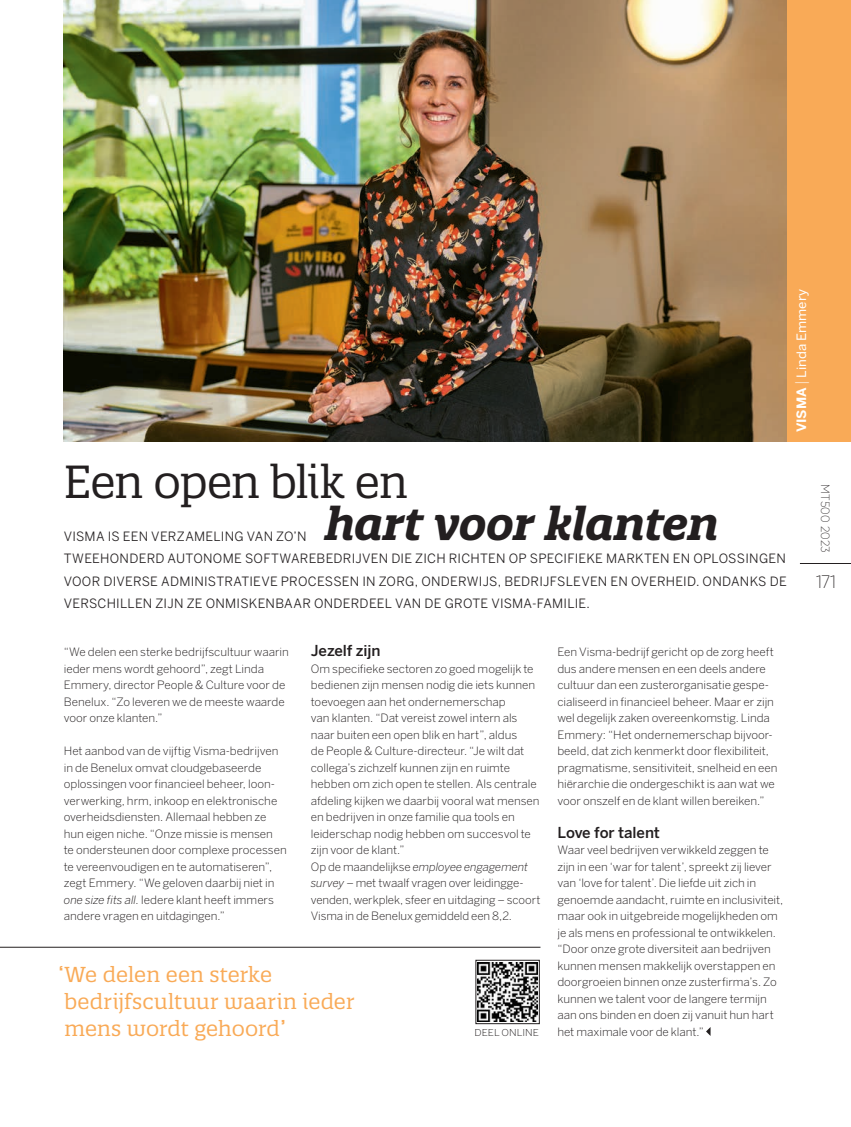
<style>
.page{position:relative;width:851px;height:1127px;background:#fff}
.page>*{position:absolute;margin:0;border:0;box-sizing:border-box;transform-origin:0 0}
._1_1_KOP{font:italic 700 45px "Quatro Slab";letter-spacing:-.01em;color:#231f20}
._1_1_KOP-2{font:45px "Quatro Slab";letter-spacing:-.02em;color:#231f20}
.STREAMER{font:21px/27px "Quatro Slab";letter-spacing:.005em;color:#f9aa57}
.t1{font:200 18px "Gilroy";color:#231f20}
.TUSSENKOP{font:500 15px "Benton Sans";letter-spacing:-.005em;color:#231f20}
.t2{font:12.9px "Benton Sans";color:#fff}
._1_1_INTRO{font:12.75px/22.5px "Benton Sans";letter-spacing:.015em;color:#231f20;text-align:justify}
.t3{font:200 12px "Gilroy";color:#231f20}
.PLAT{font:300 11.4px/16.5px "Benton Sans";letter-spacing:-.005em;color:#231f20}
.DEEL_ONLINE{font:300 9.45px "Benton Sans";color:#231f20;scale:1.09 1}
.s1{font-weight:700}
.s2{font-weight:300;font-size:14.7px}
.s3{font-style:italic}
</style>
<div class="page">
<img style="left:64px;top:0;width:723px;height:442px">
<svg style="left:706px;top:1027px;width:4px;height:9px"></svg>
<div style="left:787px;top:0;width:63px;height:442px;background:#f9aa57"></div>
<hr style="left:0;top:947px;width:540px;height:1px;background:#231f20">
<svg style="left:477px;top:962px;width:60px;height:60px"></svg>
<img style="left:478px;top:962px;width:59px;height:59px">
<div style="left:475px;top:960px;width:64px;height:64px;border:1px solid #231f20"></div>
<hr style="left:799px;top:563px;width:51px;height:1px;background:#231f20">
<p class="t2" style="left:793px;top:432px;width:145px;rotate:-90deg"><span class="s1">VISMA</span> <span class="s2">|</span> Linda Emmery</p>
<p class="_1_1_KOP-2" style="left:64px;top:454px;width:345px">Een open blik en</p>
<p class="_1_1_KOP" style="left:325px;top:495px;width:395px">hart voor klanten</p>
<p class="_1_1_INTRO" style="left:64px;top:524px;width:244px">VISMA IS EEN VERZAMELING VAN ZO’N</p>
<p class="_1_1_INTRO" style="left:64px;top:547px;width:724px">TWEEHONDERD AUTONOME SOFTWAREBEDRIJVEN DIE ZICH RICHTEN OP SPECIFIEKE MARKTEN EN OPLOSSINGEN VOOR DIVERSE ADMINISTRATIEVE PROCESSEN IN ZORG, ONDERWIJS, BEDRIJFSLEVEN EN OVERHEID. ONDANKS DE VERSCHILLEN ZIJN ZE ONMISKENBAAR ONDERDEEL VAN DE GROTE VISMA-FAMILIE.</p>
<p class="t3" style="left:832px;top:484px;width:70px;rotate:90deg">MT500 2023</p>
<h3 class="t1" style="left:816px;top:571px;width:21px">171</h3>
<p class="PLAT" style="left:64px;top:644px;width:226px">“We delen een sterke bedrijfscultuur waarin ieder mens wordt gehoord”, zegt Linda Emmery, director People &amp; Culture voor de Benelux. “Zo leveren we de meeste waarde voor onze klanten.”</p>
<p class="PLAT" style="left:64px;top:743px;width:224px">Het aanbod van de vijftig Visma-bedrijven in de Benelux omvat cloudgebaseerde oplossingen voor financieel beheer, loon&shy;verwerking, hrm, inkoop en elektronische overheidsdiensten. Allemaal hebben ze hun eigen niche. “Onze missie is mensen<br>te ondersteunen door complexe processen te vereenvoudigen en te automatiseren”, zegt Emmery. “We geloven daarbij niet in <span class="s3">one size fits all</span>. Iedere klant heeft immers andere vragen en uitdagingen.”</p>
<p class="TUSSENKOP" style="left:311px;top:642px;width:71px">Jezelf zijn</p>
<p class="PLAT" style="left:311px;top:660px;width:230px">Om specifieke sectoren zo goed mogelijk te bedienen zijn mensen nodig die iets kunnen toevoegen aan het ondernemerschap<br>van klanten. “Dat vereist zowel intern als naar buiten een open blik en hart”, aldus<br>de People &amp; Culture-directeur. “Je wilt dat collega’s zichzelf kunnen zijn en ruimte hebben om zich open te stellen. Als centrale afdeling kijken we daarbij vooral wat mensen en bedrijven in onze familie qua tools en leiderschap nodig hebben om succesvol te zijn voor de klant.”</p>
<p class="PLAT" style="left:311px;top:858px;width:231px">Op de maandelijkse <span class="s3">employee engagement survey</span> – met twaalf vragen over leidingge&shy;venden, werkplek, sfeer en uitdaging – scoort Visma in de Benelux gemiddeld een 8,2.</p>
<p class="STREAMER" style="left:58px;top:960px;width:297px">‘We delen een sterke bedrijfscultuur waarin ieder mens wordt gehoord’</p>
<p class="DEEL_ONLINE" style="left:474px;top:1027px;width:61px">DEEL ONLINE</p>
<p class="PLAT" style="left:557px;top:644px;width:222px">Een Visma-bedrijf gericht op de zorg heeft dus andere mensen en een deels andere cultuur dan een zusterorganisatie gespe&shy;cialiseerd in financieel beheer. Maar er zijn wel degelijk zaken overeenkomstig. Linda Emmery: “Het ondernemerschap bijvoor&shy;beeld, dat zich kenmerkt door flexibiliteit, pragmatisme, sensitiviteit, snelheid en een hiërarchie die ondergeschikt is aan wat we voor onszelf en de klant willen bereiken.”</p>
<p class="TUSSENKOP" style="left:557px;top:823px;width:104px">Love for talent</p>
<p class="PLAT" style="left:557px;top:842px;width:227px">Waar veel bedrijven verwikkeld zeggen te zijn in een ‘war for talent’, spreekt zij liever van ‘love for talent’. Die liefde uit zich in genoemde aandacht, ruimte en inclusiviteit, maar ook in uitgebreide mogelijkheden om je als mens en professional te ontwikkelen. “Door onze grote diversiteit aan bedrijven kunnen mensen makkelijk overstappen en doorgroeien binnen onze zusterfirma’s. Zo kunnen we talent voor de langere termijn aan ons binden en doen zij vanuit hun hart het maximale voor de klant.”</p>
</div>
